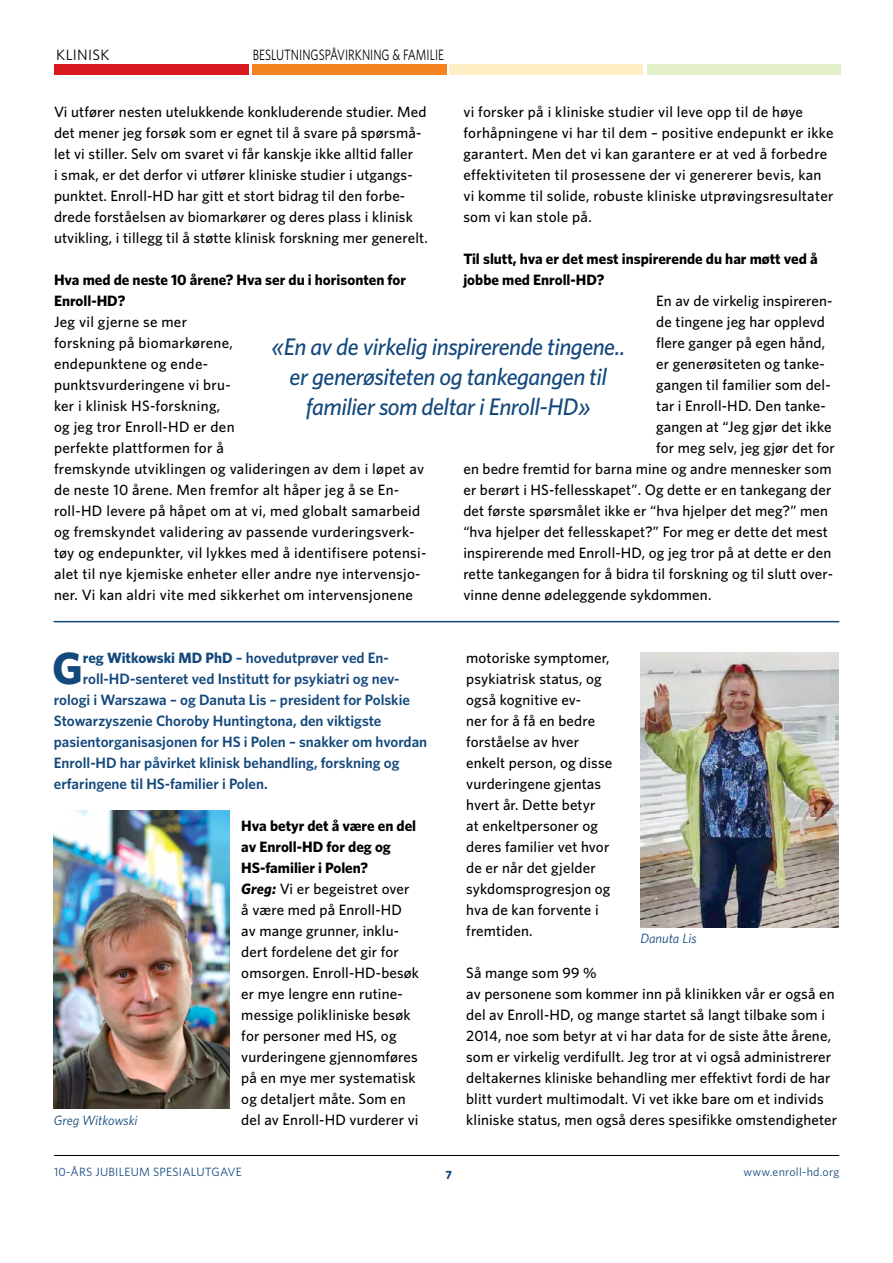
<style>
.page{position:relative;width:893px;height:1263px;background:#fff}
.page>*{position:absolute;margin:0;border:0;box-sizing:border-box;transform-origin:0 0}
.t1{font:700 45.15px "Whitney";color:#13487d}
.t2{font:italic 500 24px/30px "Whitney";letter-spacing:-.02em;color:#13487d;text-align:center}
.t3{font:500 15px/21px "Whitney";letter-spacing:.01em;color:#000}
.t4{font:600 15px "Whitney";color:#13487d}
.t5{font:700 15px/21px "Whitney";color:#000}
.t6{font:15px "Whitney";color:#000;scale:.78 1}
.t7{font:15px "Whitney";letter-spacing:.02em;color:#000}
.t8{font:italic 13.5px "Whitney";color:#13487d}
.t9{font:12px "Whitney";letter-spacing:.02em;color:#13487d}
.t10{font:700 12px "Whitney";color:#13487d}
.s1{font-weight:700}
.s2{font-weight:700;font-style:italic}
</style>
<div class="page">
<hr style="left:54px;top:1155px;width:785px;height:1px;background:#000">
<img style="left:54px;top:810px;width:176px;height:298px">
<div style="left:449px;top:65px;width:194px;height:10px;background:#ffefc6"></div>
<div style="left:647px;top:65px;width:193px;height:10px;background:#e3efcb"></div>
<div style="left:55px;top:65px;width:194px;height:10px;background:#d71920"></div>
<div style="left:252px;top:65px;width:194px;height:10px;background:#f58220"></div>
<hr style="left:54px;top:621px;width:785px;height:1px;background:#13487d">
<img style="left:640px;top:652px;width:199px;height:275px">
<p class="t7" style="left:56px;top:44px;width:55px">KLINISK</p>
<p class="t6" style="left:253px;top:44px;width:247px">BESLUTNINGSPÅVIRKNING &amp; FAMILIE</p>
<p class="t3" style="left:463px;top:101px;width:372px">vi forsker på i kliniske studier vil leve opp til de høye forhåpningene vi har til dem – positive endepunkt er ikke garantert. Men det vi kan garantere er at ved å forbedre effektiviteten til prosessene der vi genererer bevis, kan vi komme til solide, robuste kliniske utprøvingsresultater som vi kan stole på.</p>
<p class="t5" style="left:463px;top:248px;width:356px">Til slutt, hva er det mest inspirerende du har møtt ved å jobbe med Enroll-HD?</p>
<p class="t3" style="left:656px;top:290px;width:178px">En av de virkelig inspireren-</p>
<p class="t3" style="left:656px;top:311px;width:170px">de tingene jeg har opplevd</p>
<p class="t3" style="left:656px;top:332px;width:170px">flere ganger på egen hånd,</p>
<p class="t3" style="left:656px;top:353px;width:170px">er generøsiteten og tanke-</p>
<p class="t3" style="left:656px;top:374px;width:176px">gangen til familier som del-</p>
<p class="t3" style="left:656px;top:395px;width:171px">tar i Enroll-HD. Den tanke-</p>
<p class="t3" style="left:656px;top:416px;width:177px">gangen at “Jeg gjør det ikke</p>
<p class="t3" style="left:656px;top:437px;width:180px">for meg selv, jeg gjør det for</p>
<p class="t3" style="left:463px;top:458px;width:370px">en bedre fremtid for barna mine og andre mennesker som</p>
<p class="t3" style="left:463px;top:479px;width:370px">er berørt i HS-fellesskapet”. Og dette er en tankegang der</p>
<p class="t3" style="left:463px;top:500px;width:366px">det første spørsmålet ikke er “hva hjelper det meg?” men</p>
<p class="t3" style="left:463px;top:521px;width:366px">“hva hjelper det fellesskapet?” For meg er dette det mest</p>
<p class="t3" style="left:463px;top:542px;width:370px">inspirerende med Enroll-HD, og jeg tror på at dette er den</p>
<p class="t3" style="left:463px;top:563px;width:371px">rette tankegangen for å bidra til forskning og til slutt over-</p>
<p class="t3" style="left:463px;top:584px;width:250px">vinne denne ødeleggende sykdommen.</p>
<p class="t3" style="left:54px;top:101px;width:375px">Vi utfører nesten utelukkende konkluderende studier. Med det mener jeg forsøk som er egnet til å svare på spørsmå&shy;let vi stiller. Selv om svaret vi får kanskje ikke alltid faller<br>i smak, er det derfor vi utfører kliniske studier i utgangs&shy;punktet. Enroll-HD har gitt et stort bidrag til den forbe&shy;drede forståelsen av biomarkører og deres plass i klinisk utvikling, i tillegg til å støtte klinisk forskning mer generelt.</p>
<p class="t5" style="left:54px;top:269px;width:354px">Hva med de neste 10 årene? Hva ser du i horisonten for<br>Enroll-HD?</p>
<p class="t3" style="left:54px;top:311px;width:374px">Jeg vil gjerne se mer<br>forskning på biomarkørene,<br>endepunktene og ende-<br>punktsvurderingene vi bru-<br>ker i klinisk HS-forskning,<br>og jeg tror Enroll-HD er den<br>perfekte plattformen for å<br>fremskynde utviklingen og valideringen av dem i løpet av de neste 10 årene. Men fremfor alt håper jeg å se En&shy;roll-HD levere på håpet om at vi, med globalt samarbeid og fremskyndet validering av passende vurderingsverk&shy;tøy og endepunkter, vil lykkes med å identifisere potensi&shy;alet til nye kjemiske enheter eller andre nye intervensjo&shy;ner. Vi kan aldri vite med sikkerhet om intervensjonene</p>
<h2 class="t2" style="left:272px;top:331px;width:355px">«En av de virkelig inspirerende tingene.. er generøsiteten og tankegangen til familier som deltar i Enroll-HD»</h2>
<h1 class="t1" style="left:52px;top:638px;width:28px">G</h1>
<p class="t4" style="left:83px;top:648px;width:308px"><span class="s1">reg Witkowski MD PhD</span> – hovedutprøver ved En-</p>
<p class="t4" style="left:83px;top:669px;width:318px">roll-HD-senteret ved Institutt for psykiatri og nev-</p>
<p class="t4" style="left:54px;top:690px;width:358px">rologi i Warszawa – og Danuta Lis – president for Polskie</p>
<p class="t4" style="left:54px;top:711px;width:329px">Stowarzyszenie Choroby Huntingtona, den viktigste</p>
<p class="t4" style="left:54px;top:732px;width:375px">pasientorganisasjonen for HS i Polen – snakker om hvordan</p>
<p class="t4" style="left:54px;top:753px;width:347px">Enroll-HD har påvirket klinisk behandling, forskning og</p>
<p class="t4" style="left:54px;top:774px;width:215px">erfaringene til HS-familier i Polen.</p>
<p class="t3" style="left:241px;top:815px;width:179px"><span class="s1">Hva betyr det å være en del av Enroll-HD for deg og<br>HS-familier i Polen?<br></span><span class="s2">Greg:</span> Vi er begeistret over å være med på Enroll-HD av mange grunner, inklu&shy;dert fordelene det gir for omsorgen. Enroll-HD-besøk er mye lengre enn rutine&shy;messige polikliniske besøk for personer med HS, og vurderingene gjennomføres på en mye mer systematisk og detaljert måte. Som en del av Enroll-HD vurderer vi</p>
<p class="t8" style="left:54px;top:1111px;width:85px">Greg Witkowski</p>
<p class="t3" style="left:466px;top:647px;width:148px">motoriske symptomer, psykiatrisk status, og også kognitive ev-<br>ner for å få en bedre forståelse av hver enkelt person, og disse vurderingene gjentas hvert år. Dette betyr<br>at enkeltpersoner og deres familier vet hvor de er når det gjelder sykdomsprogresjon og hva de kan forvente i fremtiden.</p>
<p class="t3" style="left:466px;top:962px;width:373px">Så mange som 99 %<br>av personene som kommer inn på klinikken vår er også en del av Enroll-HD, og mange startet så langt tilbake som i 2014, noe som betyr at vi har data for de siste åtte årene, som er virkelig verdifullt. Jeg tror at vi også administrerer deltakernes kliniske behandling mer effektivt fordi de har blitt vurdert multimodalt. Vi vet ikke bare om et individs kliniske status, men også deres spesifikke omstendigheter</p>
<p class="t8" style="left:640px;top:930px;width:57px">Danuta Lis</p>
<p class="t9" style="left:54px;top:1164px;width:190px">10-ÅRS JUBILEUM SPESIALUTGAVE</p>
<p class="t9" style="left:743px;top:1164px;width:97px">www.enroll-hd.org</p>
<p class="t10" style="left:446px;top:1167px;width:8px">7</p>
</div>
